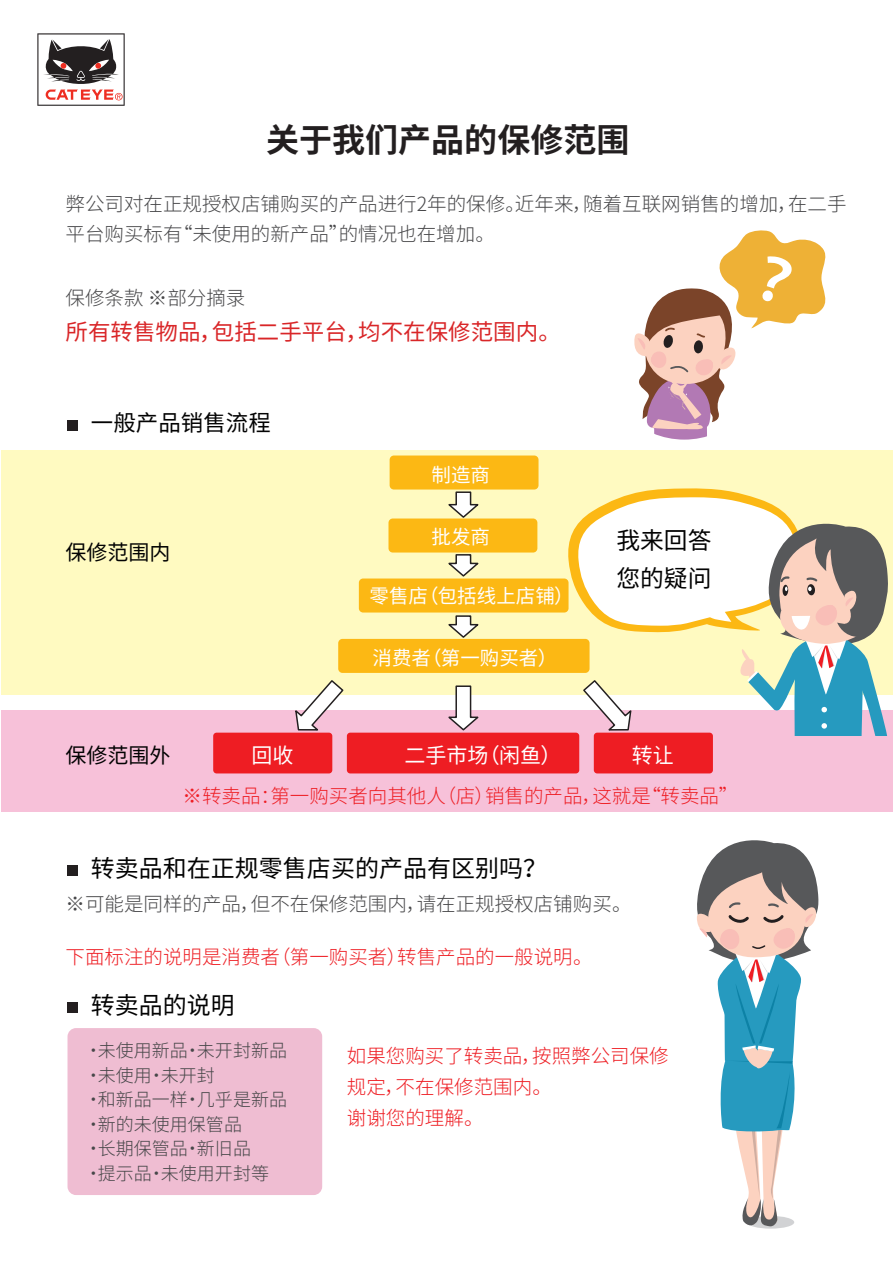
<style>
.page{position:relative;width:893px;height:1263px;background:#fff}
.page>*{position:absolute;margin:0;border:0;box-sizing:border-box;transform-origin:0 0}
.t1{font:700 33px "Source Han Sans CN";color:#231f20}
.t2{font:24px "Source Han Sans CN";color:#030303}
.t3{font:23.7px/38px "Source Han Sans CN";color:#030303}
.t4{font:22.5px "Source Han Sans CN";color:#d92628}
.t5{font:22.5px "Source Han Sans CN";color:#030303}
.t6{font:21px "Source Han Sans CN";color:#fff}
.t7{font:21px "Source Han Sans CN";color:#030303}
.t8{font:300 19.5px/30.6px "Source Han Sans CN";color:#474749}
.t9{font:300 19.5px/30.6px "Source Han Sans CN";color:#ee1d23}
.t10{font:19.5px "Source Han Sans CN";color:#fff}
.t11{font:300 18px/24.6px "Source Han Sans CN";color:#474749}
</style>
<div class="page">
<div style="left:67px;top:420px;width:11px;height:10px;background:#231f20"></div>
<div style="left:1px;top:711px;width:891px;height:101px;background:#f7c1d9"></div>
<div style="left:1px;top:450px;width:891px;height:245px;background:#fffac1"></div>
<svg style="left:445px;top:491px;width:36px;height:28px"></svg>
<svg style="left:448px;top:554px;width:31px;height:23px"></svg>
<svg style="left:445px;top:615px;width:36px;height:24px"></svg>
<svg style="left:445px;top:685px;width:36px;height:46px"></svg>
<svg style="left:294px;top:680px;width:51px;height:51px"></svg>
<svg style="left:697px;top:840px;width:122px;height:389px"></svg>
<svg style="left:566px;top:488px;width:323px;height:247px"></svg>
<svg style="left:37px;top:33px;width:88px;height:73px"></svg>
<div style="left:389px;top:456px;width:149px;height:34px;background:#fcb814;border-radius:4px"></div>
<div style="left:388px;top:519px;width:149px;height:34px;background:#fcb814;border-radius:4px"></div>
<div style="left:359px;top:579px;width:209px;height:34px;background:#fcb814;border-radius:4px"></div>
<div style="left:338px;top:639px;width:251px;height:34px;background:#fcb814;border-radius:4px"></div>
<div style="left:213px;top:733px;width:119px;height:40px;background:#ee1d23;border-radius:3px"></div>
<div style="left:347px;top:733px;width:232px;height:40px;background:#ee1d23;border-radius:3px"></div>
<div style="left:593px;top:733px;width:120px;height:40px;background:#ee1d23;border-radius:3px"></div>
<svg style="left:634px;top:230px;width:192px;height:210px"></svg>
<div style="left:67px;top:865px;width:11px;height:10px;background:#231f20"></div>
<div style="left:67px;top:1002px;width:11px;height:10px;background:#231f20"></div>
<div style="left:67px;top:1028px;width:255px;height:167px;background:#efbdd2;border-radius:9px"></div>
<h1 class="t1" style="left:266px;top:121px;width:364px">关于我们产品的保修范围</h1>
<p class="t8" style="left:66px;top:189px;width:782px">弊公司对在正规授权店铺购买的产品进行2年的保修。近年来，随着互联网销售的增加，在二手平台购买标有“未使用的新产品”的情况也在增加。</p>
<p class="t8" style="left:66px;top:283px;width:181px">保修条款 ※部分摘录</p>
<p class="t4" style="left:66px;top:319px;width:497px">所有转售物品，包括二手平台，均不在保修范围内。</p>
<p class="t5" style="left:91px;top:410px;width:182px">一般产品销售流程</p>
<p class="t7" style="left:66px;top:541px;width:107px">保修范围内</p>
<p class="t10" style="left:431px;top:463px;width:60px">制造商</p>
<p class="t10" style="left:431px;top:525px;width:60px">批发商</p>
<p class="t10" style="left:369px;top:585px;width:206px">零售店（包括线上店铺）</p>
<p class="t10" style="left:372px;top:647px;width:186px">消费者（第一购买者）</p>
<p class="t3" style="left:616px;top:522px;width:97px">我来回答您的疑问</p>
<p class="t7" style="left:66px;top:743px;width:107px">保修范围外</p>
<p class="t6" style="left:251px;top:743px;width:43px">回收</p>
<p class="t6" style="left:404px;top:743px;width:158px">二手市场（闲鱼）</p>
<p class="t6" style="left:631px;top:743px;width:43px">转让</p>
<p class="t9" style="left:183px;top:781px;width:557px">※转卖品：第一购买者向其他人（店）销售的产品，这就是“转卖品”</p>
<p class="t2" style="left:91px;top:855px;width:457px">转卖品和在正规零售店买的产品有区别吗？</p>
<p class="t8" style="left:66px;top:889px;width:567px">※可能是同样的产品，但不在保修范围内，请在正规授权店铺购买。</p>
<p class="t9" style="left:66px;top:942px;width:528px">下面标注的说明是消费者（第一购买者）转售产品的一般说明。</p>
<p class="t2" style="left:91px;top:992px;width:145px">转卖品的说明</p>
<p class="t11" style="left:84px;top:1038px;width:204px">・未使用新品・未开封新品・未使用・未开封<br>・和新品一样・几乎是新品・新的未使用保管品<br>・长期保管品・新旧品<br>・提示品・未使用开封等</p>
<p class="t9" style="left:347px;top:1041px;width:323px">如果您购买了转卖品，按照弊公司保修规定，不在保修范围内。<br>谢谢您的理解。</p>
</div>
